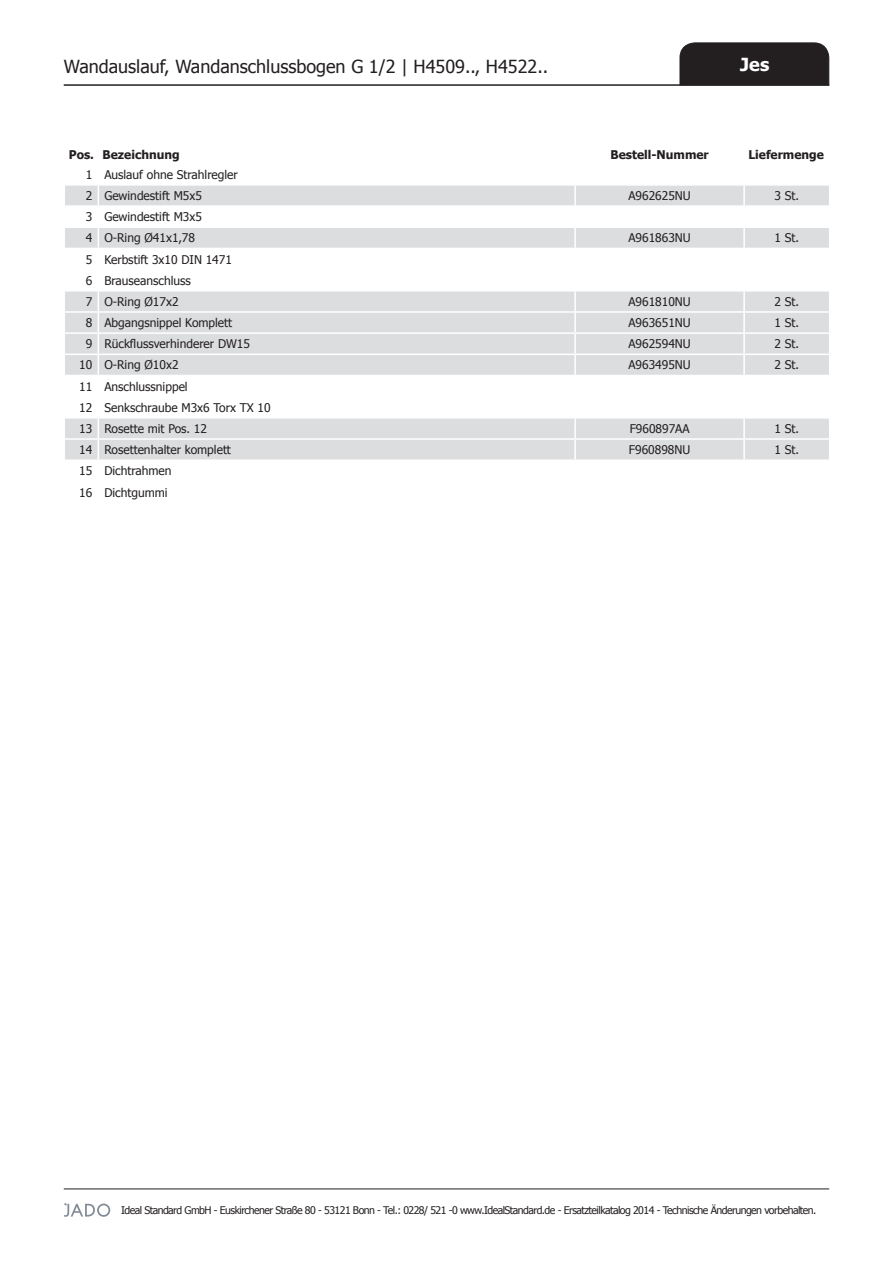
<style>
.page{position:relative;width:893px;height:1263px;background:#fff}
.page>*{position:absolute;margin:0;border:0;box-sizing:border-box;transform-origin:0 0}
.t1{font:18px "Tahoma";color:#231f20}
.t2{font:700 18px "Tahoma";color:#fff}
.t3{font:12px "Tahoma";color:#231f20}
.t4{font:700 12px "Tahoma";color:#231f20}
.t5{font:10.5px "Tahoma";letter-spacing:-.05em;color:#231f20}
</style>
<div class="page">
<div style="left:679px;top:42px;width:151px;height:44px;background:#231f20"></div>
<hr style="left:64px;top:85px;width:765px;height:1px;background:#231f20">
<svg style="left:64px;top:1203px;width:46px;height:14px"></svg>
<hr style="left:64px;top:1188px;width:765px;height:1px;background:#231f20">
<svg style="left:65px;top:185px;width:764px;height:275px"></svg>
<p class="t1" style="left:64px;top:55px;width:486px">Wandauslauf, Wandanschlussbogen G 1/2 | H4509.., H4522..</p>
<h1 class="t2" style="left:740px;top:52px;width:30px">Jes</h1>
<p class="t4" style="left:69px;top:146px;width:27px">Pos.</p>
<p class="t4" style="left:103px;top:146px;width:79px">Bezeichnung</p>
<p class="t4" style="left:610px;top:146px;width:100px">Bestell-Nummer</p>
<p class="t4" style="left:748px;top:146px;width:77px">Liefermenge</p>
<p class="t3" style="left:86px;top:166px;width:8px">1</p>
<p class="t3" style="left:104px;top:166px;width:135px">Auslauf ohne Strahlregler</p>
<p class="t3" style="left:86px;top:188px;width:8px">2</p>
<p class="t3" style="left:104px;top:188px;width:99px">Gewindestift M5x5</p>
<p class="t3" style="left:628px;top:188px;width:64px">A962625NU</p>
<p class="t3" style="left:774px;top:188px;width:26px">3 St.</p>
<p class="t3" style="left:86px;top:209px;width:8px">3</p>
<p class="t3" style="left:104px;top:209px;width:99px">Gewindestift M3x5</p>
<p class="t3" style="left:86px;top:230px;width:8px">4</p>
<p class="t3" style="left:104px;top:230px;width:92px">O-Ring Ø41x1,78</p>
<p class="t3" style="left:628px;top:230px;width:64px">A961863NU</p>
<p class="t3" style="left:774px;top:230px;width:26px">1 St.</p>
<p class="t3" style="left:86px;top:251px;width:8px">5</p>
<p class="t3" style="left:104px;top:251px;width:129px">Kerbstift 3x10 DIN 1471</p>
<p class="t3" style="left:86px;top:272px;width:8px">6</p>
<p class="t3" style="left:104px;top:272px;width:88px">Brauseanschluss</p>
<p class="t3" style="left:86px;top:294px;width:8px">7</p>
<p class="t3" style="left:104px;top:294px;width:76px">O-Ring Ø17x2</p>
<p class="t3" style="left:628px;top:294px;width:64px">A961810NU</p>
<p class="t3" style="left:774px;top:294px;width:26px">2 St.</p>
<p class="t3" style="left:86px;top:315px;width:8px">8</p>
<p class="t3" style="left:104px;top:315px;width:129px">Abgangsnippel Komplett</p>
<p class="t3" style="left:628px;top:315px;width:64px">A963651NU</p>
<p class="t3" style="left:774px;top:315px;width:26px">1 St.</p>
<p class="t3" style="left:86px;top:336px;width:8px">9</p>
<p class="t3" style="left:104px;top:336px;width:147px">Rückflussverhinderer DW15</p>
<p class="t3" style="left:628px;top:336px;width:64px">A962594NU</p>
<p class="t3" style="left:774px;top:336px;width:26px">2 St.</p>
<p class="t3" style="left:79px;top:357px;width:15px">10</p>
<p class="t3" style="left:104px;top:357px;width:76px">O-Ring Ø10x2</p>
<p class="t3" style="left:628px;top:357px;width:64px">A963495NU</p>
<p class="t3" style="left:774px;top:357px;width:26px">2 St.</p>
<p class="t3" style="left:79px;top:378px;width:15px">11</p>
<p class="t3" style="left:104px;top:378px;width:85px">Anschlussnippel</p>
<p class="t3" style="left:79px;top:399px;width:15px">12</p>
<p class="t3" style="left:104px;top:399px;width:168px">Senkschraube M3x6 Torx TX 10</p>
<p class="t3" style="left:79px;top:421px;width:15px">13</p>
<p class="t3" style="left:104px;top:421px;width:104px">Rosette mit Pos. 12</p>
<p class="t3" style="left:630px;top:421px;width:61px">F960897AA</p>
<p class="t3" style="left:774px;top:421px;width:26px">1 St.</p>
<p class="t3" style="left:79px;top:442px;width:15px">14</p>
<p class="t3" style="left:104px;top:442px;width:128px">Rosettenhalter komplett</p>
<p class="t3" style="left:629px;top:442px;width:63px">F960898NU</p>
<p class="t3" style="left:774px;top:442px;width:26px">1 St.</p>
<p class="t3" style="left:79px;top:463px;width:15px">15</p>
<p class="t3" style="left:104px;top:463px;width:69px">Dichtrahmen</p>
<p class="t3" style="left:79px;top:484px;width:15px">16</p>
<p class="t3" style="left:104px;top:484px;width:65px">Dichtgummi</p>
<p class="t5" style="left:121px;top:1203px;width:697px">Ideal Standard GmbH - Euskirchener Straße 80 - 53121 Bonn - Tel.: 0228/ 521 -0 www.IdealStandard.de - Ersatzteilkatalog 2014 - Technische Änderungen vorbehalten.</p>
</div>
